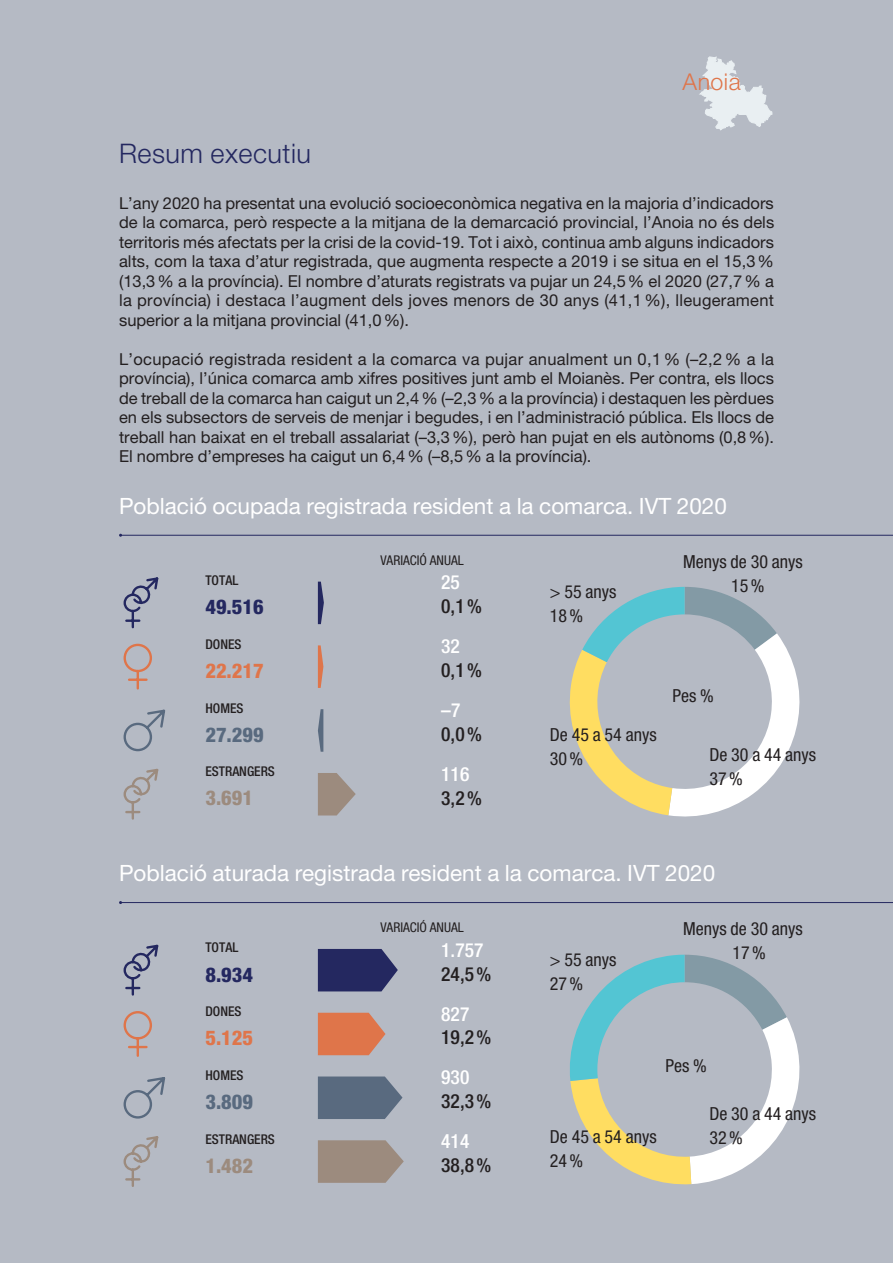
<style>
.page{position:relative;width:893px;height:1263px;background:#b5bac4}
.page>*{position:absolute;margin:0;border:0;box-sizing:border-box;transform-origin:0 0}
.t1{font:300 27px "Helvetica Neue LT Std";letter-spacing:.02em;color:#242860}
.t2{font:300 23.1px "Helvetica Neue LT Std";letter-spacing:.02em;color:#df754a}
.t3{font:22.5px "Helvetica Neue LT Std";color:#fff}
.t4{font:800 condensed 20.4px "Helvetica Neue LT Std";color:#242860}
.t5{font:800 condensed 20.4px "Helvetica Neue LT Std";color:#df754a}
.t6{font:800 condensed 20.4px "Helvetica Neue LT Std";color:#596a7f}
.t7{font:800 condensed 20.4px "Helvetica Neue LT Std";color:#9c8b7e}
.t8{font:500 condensed 19.5px "Helvetica Neue LT Std";color:#231f20}
.t9{font:500 condensed 19.5px "Helvetica Neue LT Std";color:#fff}
.t10{font:condensed 18px/24px "Helvetica Neue LT Std";color:#231f20}
.t11{font:16.5px/19.5px "Helvetica Neue LT Std";color:#231f20;text-align:justify}
.t12{font:500 condensed 13.5px "Helvetica Neue LT Std";color:#231f20}
.t13{font:condensed 13.5px "Helvetica Neue LT Std";color:#231f20}
</style>
<div class="page">
<hr style="left:121px;top:535px;width:772px;height:1px;background:#242860">
<svg style="left:123px;top:577px;width:36px;height:52px"></svg>
<svg style="left:318px;top:582px;width:6px;height:42px"></svg>
<svg style="left:123px;top:643px;width:29px;height:47px"></svg>
<svg style="left:318px;top:645px;width:5px;height:43px"></svg>
<svg style="left:123px;top:709px;width:42px;height:43px"></svg>
<svg style="left:318px;top:709px;width:5px;height:43px"></svg>
<svg style="left:123px;top:768px;width:36px;height:52px"></svg>
<svg style="left:318px;top:773px;width:38px;height:42px"></svg>
<hr style="left:121px;top:902px;width:772px;height:1px;background:#242860">
<svg style="left:123px;top:944px;width:36px;height:52px"></svg>
<svg style="left:318px;top:949px;width:80px;height:42px;background:#32376a"></svg>
<svg style="left:123px;top:1011px;width:29px;height:46px"></svg>
<svg style="left:318px;top:1013px;width:67px;height:42px;background:#da7c58"></svg>
<svg style="left:123px;top:1077px;width:43px;height:42px"></svg>
<svg style="left:318px;top:1076px;width:84px;height:43px;background:#637286"></svg>
<svg style="left:123px;top:1136px;width:36px;height:51px"></svg>
<svg style="left:318px;top:1140px;width:86px;height:43px;background:#9e9086"></svg>
<svg style="left:570px;top:955px;width:230px;height:230px"></svg>
<svg style="left:569px;top:587px;width:231px;height:230px"></svg>
<svg style="left:699px;top:56px;width:74px;height:75px"></svg>
<h2 class="t2" style="left:683px;top:68px;width:60px">Anoia</h2>
<h1 class="t1" style="left:119px;top:137px;width:193px">Resum executiu</h1>
<p class="t11" style="left:119px;top:193px;width:657px">L’any 2020 ha presentat una evolució socioeconòmica negativa en la majoria d’indicadors de la comarca, però respecte a la mitjana de la demarcació provincial, l’Anoia no és dels territoris més afectats per la crisi de la covid-19. Tot i això, continua amb alguns indicadors alts, com la taxa d’atur registrada, que augmenta respecte a 2019 i se situa en el 15,3% (13,3% a la província). El nombre d’aturats registrats va pujar un 24,5% el 2020 (27,7% a la província) i destaca l’augment dels joves menors de 30 anys (41,1%), lleugerament superior a la mitjana provincial (41,0%).</p>
<p class="t11" style="left:119px;top:349px;width:656px">L’ocupació registrada resident a la comarca va pujar anualment un 0,1% (–2,2% a la província), l’única comarca amb xifres positives junt amb el Moianès. Per contra, els llocs de treball de la comarca han caigut un 2,4% (–2,3% a la província) i destaquen les pèrdues en els subsectors de serveis de menjar i begudes, i en l’administració pública. Els llocs de treball han baixat en el treball assalariat (–3,3%), però han pujat en els autònoms (0,8%).<br>El nombre d’empreses ha caigut un 6,4% (–8,5% a la província).</p>
<h3 class="t3" style="left:119px;top:492px;width:609px">Població ocupada registrada resident a la comarca. IVT 2020</h3>
<p class="t13" style="left:380px;top:553px;width:85px">VARIACIÓ ANUAL</p>
<p class="t12" style="left:205px;top:572px;width:34px">TOTAL</p>
<p class="t9" style="left:441px;top:571px;width:20px">25</p>
<p class="t4" style="left:205px;top:594px;width:60px">49.516</p>
<p class="t8" style="left:441px;top:595px;width:42px">0,1%</p>
<p class="t12" style="left:205px;top:636px;width:38px">DONES</p>
<p class="t9" style="left:441px;top:635px;width:20px">32</p>
<p class="t5" style="left:205px;top:658px;width:60px">22.217</p>
<p class="t8" style="left:441px;top:658px;width:42px">0,1%</p>
<p class="t12" style="left:205px;top:700px;width:40px">HOMES</p>
<p class="t9" style="left:441px;top:698px;width:21px">–7</p>
<p class="t6" style="left:205px;top:722px;width:60px">27.299</p>
<p class="t8" style="left:441px;top:722px;width:42px">0,0%</p>
<p class="t12" style="left:205px;top:764px;width:71px">ESTRANGERS</p>
<p class="t9" style="left:441px;top:762px;width:30px">116</p>
<p class="t7" style="left:205px;top:785px;width:49px">3.691</p>
<p class="t8" style="left:441px;top:786px;width:42px">3,2%</p>
<p class="t10" style="left:683px;top:549px;width:121px;text-align:center">Menys de 30 anys<br>15%</p>
<p class="t10" style="left:550px;top:580px;width:68px">&gt; 55 anys<br>18%</p>
<p class="t10" style="left:672px;top:683px;width:43px">Pes %</p>
<p class="t10" style="left:550px;top:722px;width:108px">De 45 a 54 anys<br>30%</p>
<p class="t10" style="left:709px;top:742px;width:108px">De 30 a 44 anys<br>37%</p>
<h3 class="t3" style="left:119px;top:859px;width:598px">Població aturada registrada resident a la comarca. IVT 2020</h3>
<p class="t13" style="left:380px;top:920px;width:85px">VARIACIÓ ANUAL</p>
<p class="t12" style="left:205px;top:939px;width:34px">TOTAL</p>
<p class="t9" style="left:441px;top:938px;width:44px">1.757</p>
<p class="t4" style="left:205px;top:962px;width:49px">8.934</p>
<p class="t8" style="left:441px;top:962px;width:51px">24,5%</p>
<p class="t12" style="left:205px;top:1003px;width:38px">DONES</p>
<p class="t9" style="left:441px;top:1002px;width:30px">827</p>
<p class="t5" style="left:205px;top:1025px;width:49px">5.125</p>
<p class="t8" style="left:441px;top:1026px;width:51px">19,2%</p>
<p class="t12" style="left:205px;top:1067px;width:40px">HOMES</p>
<p class="t9" style="left:441px;top:1066px;width:30px">930</p>
<p class="t6" style="left:205px;top:1089px;width:49px">3.809</p>
<p class="t8" style="left:441px;top:1090px;width:51px">32,3%</p>
<p class="t12" style="left:205px;top:1131px;width:71px">ESTRANGERS</p>
<p class="t9" style="left:441px;top:1129px;width:30px">414</p>
<p class="t7" style="left:205px;top:1153px;width:49px">1.482</p>
<p class="t8" style="left:441px;top:1153px;width:51px">38,8%</p>
<p class="t10" style="left:733px;top:916px;width:72px;text-indent:-49px">Menys de 30 anys<br>17%</p>
<p class="t10" style="left:550px;top:947px;width:68px">&gt; 55 anys<br>27%</p>
<p class="t10" style="left:665px;top:1053px;width:43px">Pes %</p>
<p class="t10" style="left:709px;top:1101px;width:108px">De 30 a 44 anys</p>
<p class="t10" style="left:550px;top:1125px;width:108px">De 45 a 54 anys</p>
<p class="t10" style="left:709px;top:1125px;width:35px">32%</p>
<p class="t10" style="left:550px;top:1149px;width:35px">24%</p>
</div>
